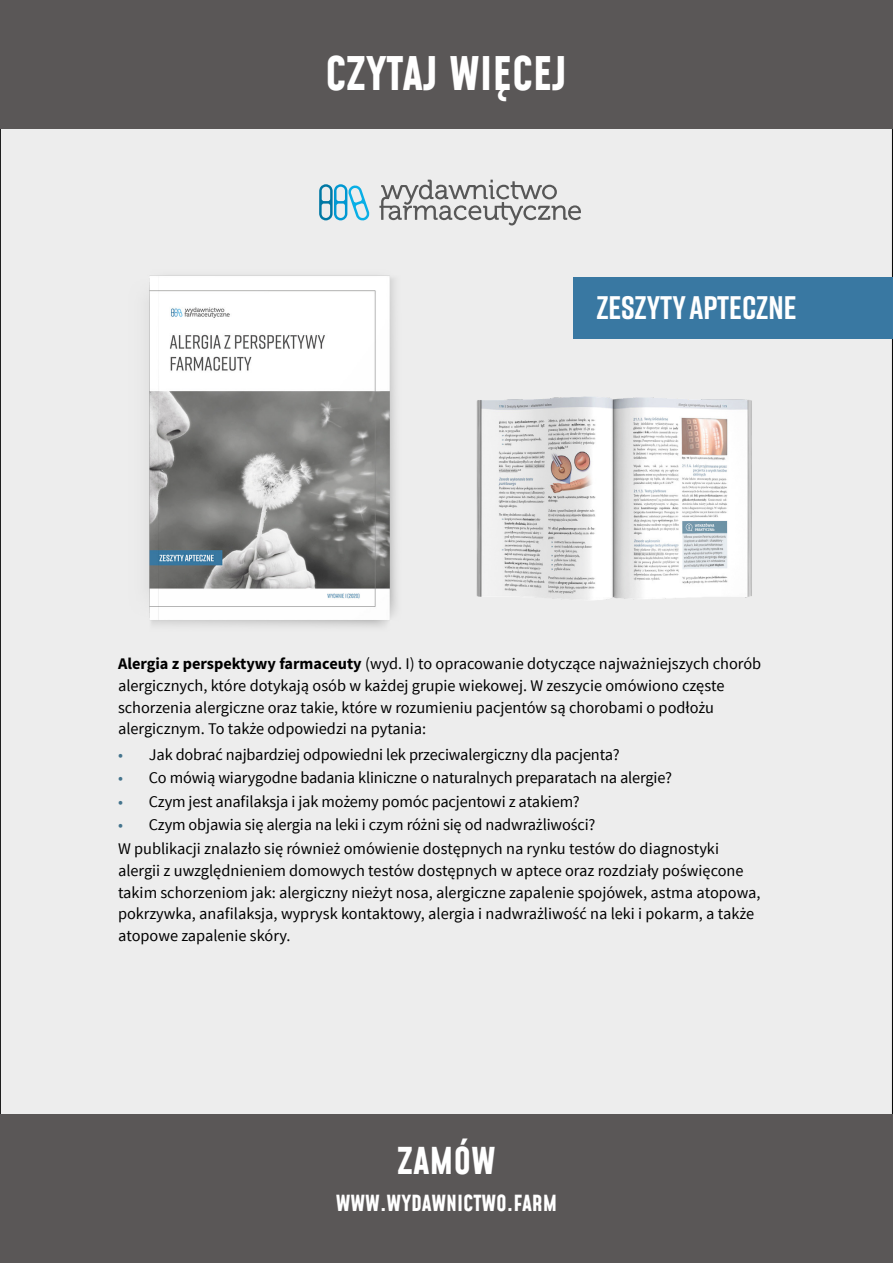
<style>
.page{position:relative;width:893px;height:1263px;background:#fff}
.page>*{position:absolute;margin:0;border:0;box-sizing:border-box;transform-origin:0 0}
.t1{font:700 45.3px "Mohave";color:#fff}
.t2{font:700 36.15px "Mohave";color:#fff}
.t3{font:700 32.55px "Rift";color:#fff}
.t4{font:700 21.75px "Mohave";color:#fff}
.t5{font:16.35px/21.8px "Source Sans Pro";color:#000}
.s1{font-weight:700}
.s2{color:#44748d}
</style>
<div class="page">
<div style="left:0;top:0;width:892px;height:1197px;background:#ededed"></div>
<div style="left:0;top:0;width:893px;height:128px;background:#5a5757"></div>
<div style="left:574px;top:277px;width:319px;height:61px;background:#3978a2"></div>
<svg style="left:379px;top:180px;width:202px;height:45px"></svg>
<svg style="left:319px;top:184px;width:50px;height:37px"></svg>
<div style="left:0;top:1114px;width:893px;height:148px;background:#5a5757"></div>
<img style="left:476px;top:396px;width:276px;height:204px">
<img style="left:149px;top:275px;width:248px;height:352px">
<h1 class="t1" style="left:325px;top:46px;width:244px">CZYTAJ WIĘCEJ</h1>
<h3 class="t3" style="left:596px;top:285px;width:202px">ZESZYTY APTECZNE</h3>
<p class="t5" style="left:118px;top:653px;width:645px"><span class="s1">Alergia z perspektywy farmaceuty</span> (wyd. I) to opracowanie dotyczące najważniejszych chorób alergicznych, które dotykają osób w każdej grupie wiekowej. W zeszycie omówiono częste schorzenia alergiczne oraz takie, które w rozumieniu pacjentów są chorobami o podłożu alergicznym. To także odpowiedzi na pytania:</p>
<p class="t5" style="left:118px;top:744px;width:503px"><span class="s2">•</span> Jak dobrać najbardziej odpowiedni lek przeciwalergiczny dla pacjenta?</p>
<p class="t5" style="left:118px;top:767px;width:556px"><span class="s2">•</span> Co mówią wiarygodne badania kliniczne o naturalnych preparatach na alergie?</p>
<p class="t5" style="left:118px;top:790px;width:463px"><span class="s2">•</span> Czym jest anafilaksja i jak możemy pomóc pacjentowi z atakiem?</p>
<p class="t5" style="left:118px;top:812px;width:602px;line-height:24.3px"><span class="s2">•</span> Czym objawia się alergia na leki i czym różni się od nadwrażliwości?<br>W publikacji znalazło się również omówienie dostępnych na rynku testów do diagnostyki</p>
<p class="t5" style="left:118px;top:860px;width:644px">alergii z uwzględnieniem domowych testów dostępnych w aptece oraz rozdziały poświęcone takim schorzeniom jak: alergiczny nieżyt nosa, alergiczne zapalenie spojówek, astma atopowa, pokrzywka, anafilaksja, wyprysk kontaktowy, alergia i nadwrażliwość na leki i pokarm, a także atopowe zapalenie skóry.</p>
<h2 class="t2" style="left:397px;top:1138px;width:100px">ZAMÓW</h2>
<h3 class="t4" style="left:336px;top:1189px;width:223px">WWW.WYDAWNICTWO.FARM</h3>
</div>
